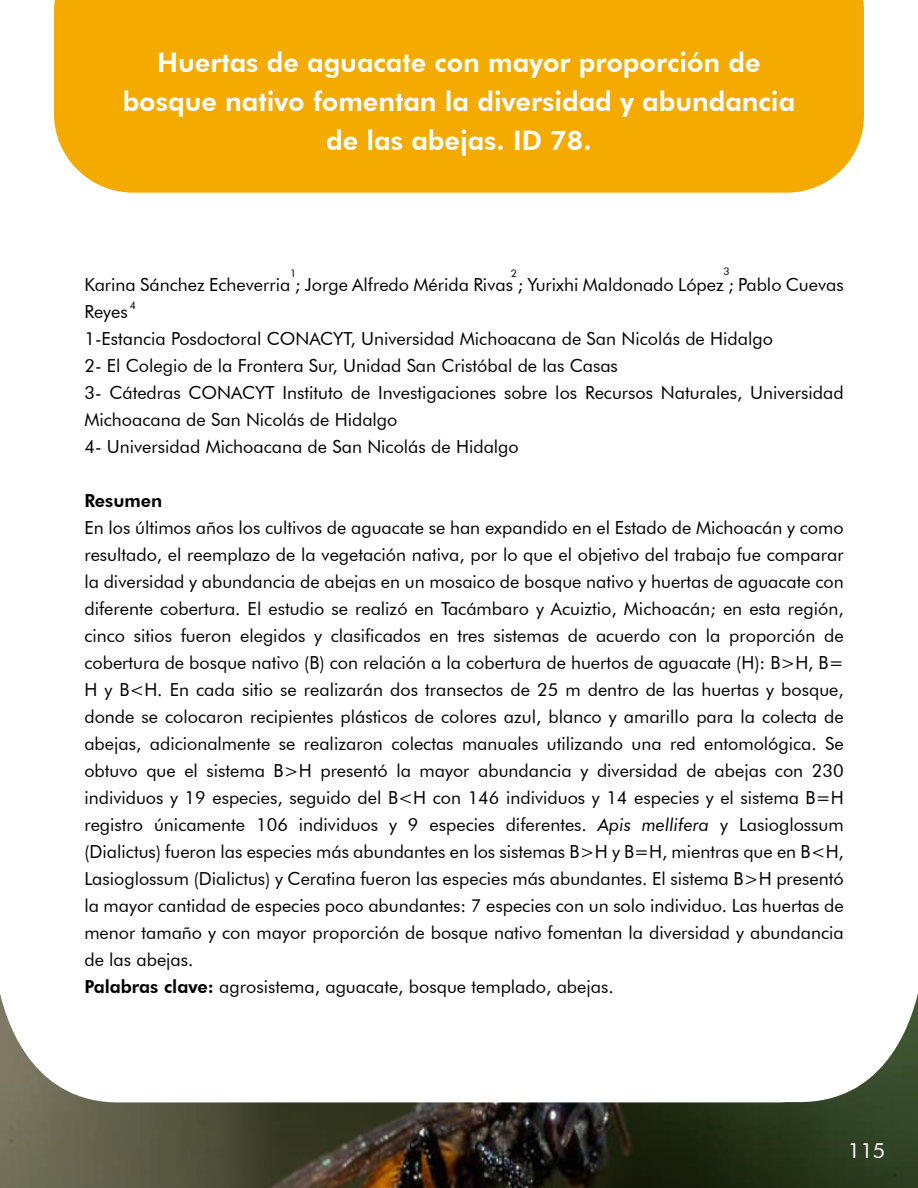
<style>
.page{position:relative;width:918px;height:1188px;background:#fff}
.page>*{position:absolute;margin:0;border:0;box-sizing:border-box;transform-origin:0 0}
.t1{font:800 27px/39px "Futura BT";color:#fff;text-align:center}
.t2{font:21px "Futura BT";color:#fff}
.t3{font:18px/27px "Futura BT";color:#000}
.t4{font:800 18px "Futura BT";color:#000}
.t5{font:10.5px "Futura BT";color:#000}
.s1{font-style:italic}
.s2{font-weight:800}
</style>
<div class="page">
<div style="left:54px;top:0;width:810px;height:193px;background:#f5aa00"></div>
<img style="left:0;top:993px;width:918px;height:195px">
<h1 class="t1" style="left:123px;top:43px;width:674px">Huertas de aguacate con mayor proporción de bosque nativo fomentan la diversidad y abundancia de las abejas. ID 78.</h1>
<p class="t5" style="left:290px;top:267px;width:8px">1</p>
<p class="t5" style="left:511px;top:267px;width:8px">2</p>
<p class="t5" style="left:723px;top:265px;width:8px">3</p>
<p class="t3" style="left:84px;top:271px;width:761px">Karina Sánchez Echeverria ; Jorge Alfredo Mérida Rivas ; Yurixhi Maldonado López ; Pablo Cuevas Reyes<br>1-Estancia Posdoctoral CONACYT, Universidad Michoacana de San Nicolás de Hidalgo<br>2- El Colegio de la Frontera Sur, Unidad San Cristóbal de las Casas<br>3- Cátedras CONACYT Instituto de Investigaciones sobre los Recursos Naturales, Universidad Michoacana de San Nicolás de Hidalgo<br>4- Universidad Michoacana de San Nicolás de Hidalgo</p>
<p class="t4" style="left:84px;top:490px;width:80px">Resumen</p>
<p class="t3" style="left:84px;top:514px;width:761px">En los últimos años los cultivos de aguacate se han expandido en el Estado de Michoacán y como resultado, el reemplazo de la vegetación nativa, por lo que el objetivo del trabajo fue comparar la diversidad y abundancia de abejas en un mosaico de bosque nativo y huertas de aguacate con diferente cobertura. El estudio se realizó en Tacámbaro y Acuiztio, Michoacán; en esta región, cinco sitios fueron elegidos y clasificados en tres sistemas de acuerdo con la proporción de cobertura de bosque nativo (B) con relación a la cobertura de huertos de aguacate (H): B&gt;H, B= H y B&lt;H. En cada sitio se realizarán dos transectos de 25 m dentro de las huertas y bosque, donde se colocaron recipientes plásticos de colores azul, blanco y amarillo para la colecta de abejas, adicionalmente se realizaron colectas manuales utilizando una red entomológica. Se obtuvo que el sistema B&gt;H presentó la mayor abundancia y diversidad de abejas con 230 individuos y 19 especies, seguido del B&lt;H con 146 individuos y 14 especies y el sistema B=H registro únicamente 106 individuos y 9 especies diferentes. <span class="s1">Apis mellifera</span> y Lasioglossum (Dialictus) fueron las especies más abundantes en los sistemas B&gt;H y B=H, mientras que en B&lt;H, Lasioglossum (Dialictus) y Ceratina fueron las especies más abundantes. El sistema B&gt;H presentó la mayor cantidad de especies poco abundantes: 7 especies con un solo individuo. Las huertas de menor tamaño y con mayor proporción de bosque nativo fomentan la diversidad y abundancia de las abejas.<br><span class="s2">Palabras clave:</span> agrosistema, aguacate, bosque templado, abejas.</p>
<p class="t5" style="left:130px;top:299px;width:8px">4</p>
<p class="t2" style="left:848px;top:1137px;width:39px">115</p>
</div>
